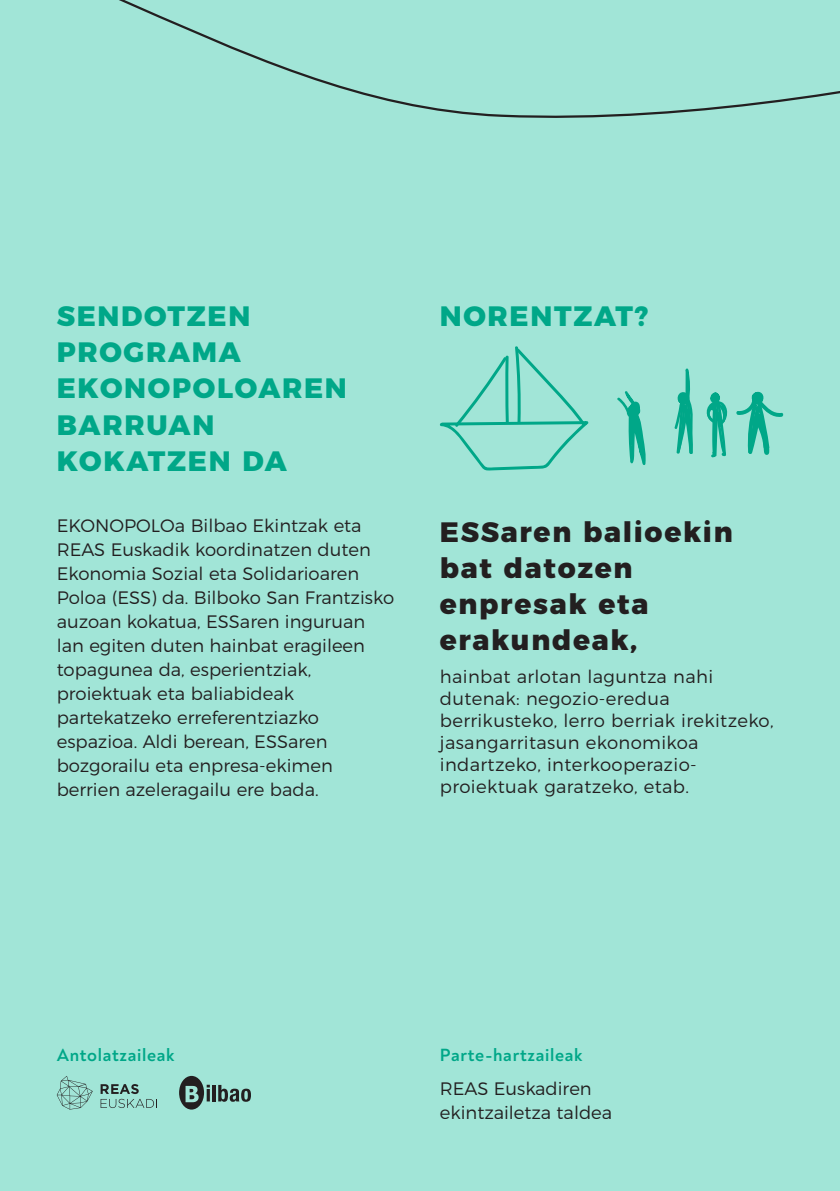
<style>
.page{position:relative;width:840px;height:1191px;background:#fff}
.page>*{position:absolute;margin:0;border:0;box-sizing:border-box;transform-origin:0 0}
.t1{font:800 28px/36px "Montserrat";letter-spacing:.06em;color:#00a788}
.t2{font:800 28px/36px "Montserrat";letter-spacing:.06em;color:#231f20}
.t3{font:300 18px/24px "Montserrat";color:#231f20}
.t4{font:300 18px/22px "Montserrat";letter-spacing:.02em;color:#231f20}
.t5{font:700 18px "Noah";letter-spacing:.04em;color:#00a788}
</style>
<div class="page">
<div style="left:0;top:0;width:839px;height:1191px;background:#a1e5d7"></div>
<svg style="left:119px;top:0;width:720px;height:118px"></svg>
<svg style="left:57px;top:1076px;width:36px;height:33px"></svg>
<svg style="left:100px;top:1084px;width:57px;height:24px"></svg>
<svg style="left:179px;top:1075px;width:31px;height:34px"></svg>
<svg style="left:206px;top:1089px;width:4px;height:12px"></svg>
<hr style="left:212px;top:1085px;width:3px;height:16px;background:#231f20">
<svg style="left:218px;top:1085px;width:33px;height:16px"></svg>
<svg style="left:439px;top:346px;width:149px;height:125px"></svg>
<svg style="left:674px;top:368px;width:19px;height:86px"></svg>
<svg style="left:617px;top:391px;width:29px;height:74px"></svg>
<svg style="left:706px;top:392px;width:21px;height:65px"></svg>
<svg style="left:736px;top:391px;width:47px;height:64px"></svg>
<h1 class="t1" style="left:57px;top:296px;width:291px">SENDOTZEN<br>PROGRAMA<br>EKONOPOLOAREN<br>BARRUAN<br>KOKATZEN DA</h1>
<h1 class="t1" style="left:439px;top:296px;width:210px">NORENTZAT?</h1>
<p class="t3" style="left:57px;top:512px;width:339px">EKONOPOLOa Bilbao Ekintzak eta REAS Euskadik koordinatzen duten Ekonomia Sozial eta Solidarioaren Poloa (ESS) da. Bilboko San Frantzisko auzoan kokatua, ESSaren inguruan lan egiten duten hainbat eragileen topagunea da, esperientziak, proiektuak eta baliabideak partekatzeko erreferentziazko espazioa. Aldi berean, ESSaren bozgorailu eta enpresa-ekimen berrien azeleragailu ere bada.</p>
<h1 class="t2" style="left:439px;top:511px;width:294px">ESSaren balioekin bat datozen enpresak eta erakundeak,</h1>
<p class="t4" style="left:439px;top:664px;width:335px">hainbat arlotan laguntza nahi dutenak: negozio-eredua berrikusteko, lerro berriak irekitzeko, jasangarritasun ekonomikoa indartzeko, interkooperazio&shy;proiektuak garatzeko, etab.</p>
<p class="t5" style="left:57px;top:1043px;width:119px">Antolatzaileak</p>
<p class="t5" style="left:439px;top:1043px;width:144px">Parte-hartzaileak</p>
<p class="t3" style="left:439px;top:1075px;width:174px">REAS Euskadiren ekintzailetza taldea</p>
</div>
